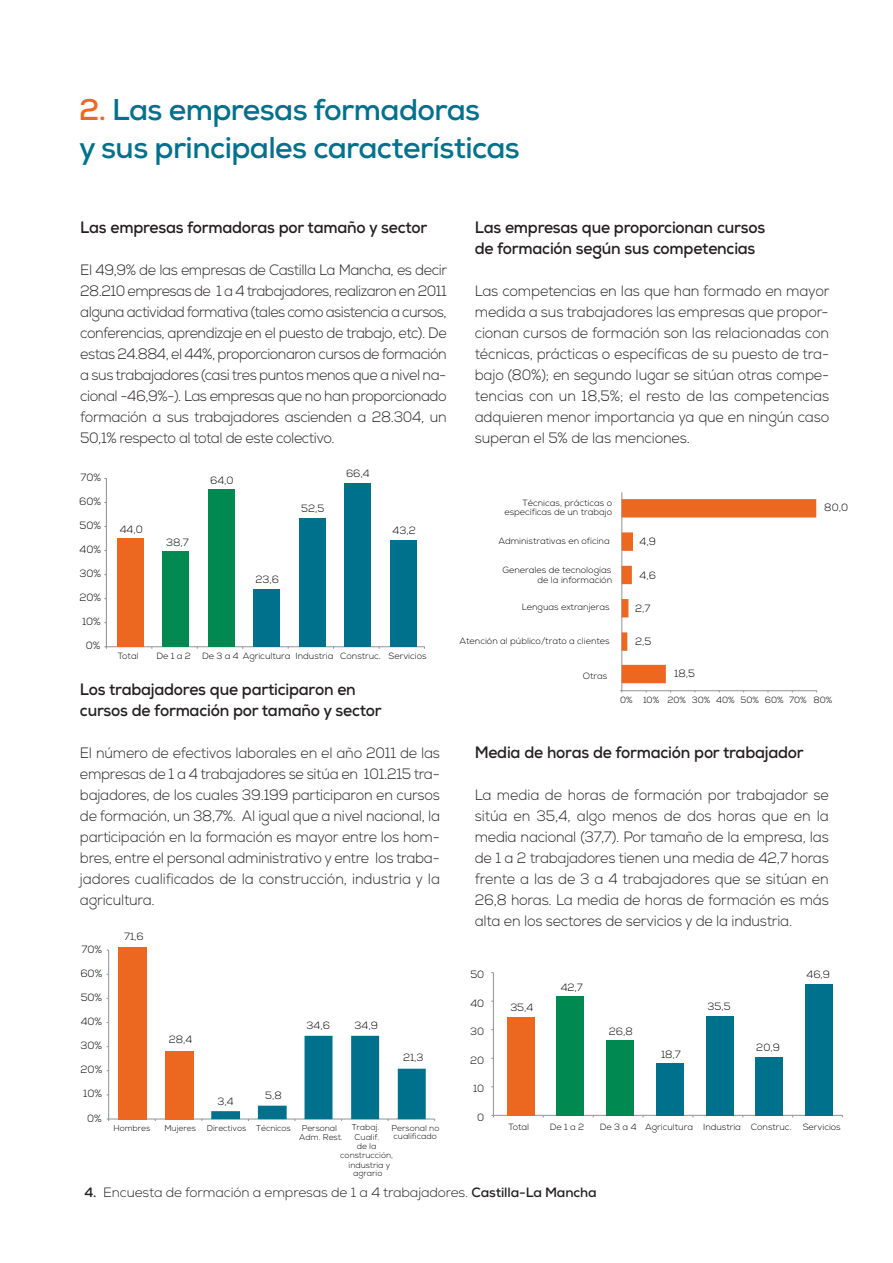
<style>
.page{position:relative;width:893px;height:1263px;background:#fff}
.page>*{position:absolute;margin:0;border:0;box-sizing:border-box;transform-origin:0 0}
.t1{font:700 30px/37.5px "Nexa";letter-spacing:-.02em;color:#00718c}
.t2{font:700 16.5px/21px "Nexa";letter-spacing:-.015em;color:#231f20;scale:.95 1}
.t3{font:300 15px/21px "Nexa";letter-spacing:-.015em;color:#231f20;text-align:justify;scale:.95 1}
.t4{font:300 13.5px "Nexa";letter-spacing:-.01em;color:#231f20}
.t5{font:300 10.5px "Nexa";color:#000}
.t6{font:300 9px "Nexa";color:#000}
.t7{font:300 8.4px/9.6px "Nexa";color:#000}
.s1{color:#ec6820}
.s2{font-weight:700}
</style>
<div class="page">
<hr style="left:106px;top:478px;width:1px;height:169px;background:#8b8d92">
<hr style="left:106px;top:646px;width:319px;height:1px;background:#909398">
<div style="left:117px;top:539px;width:26px;height:108px;background:#ec6820"></div>
<div style="left:163px;top:552px;width:26px;height:95px;background:#008a52"></div>
<div style="left:208px;top:490px;width:26px;height:157px;background:#008a52"></div>
<div style="left:254px;top:589px;width:26px;height:58px;background:#00718c"></div>
<div style="left:299px;top:518px;width:26px;height:129px;background:#00718c"></div>
<div style="left:345px;top:484px;width:26px;height:163px;background:#00718c"></div>
<div style="left:390px;top:541px;width:26px;height:106px;background:#00718c"></div>
<hr style="left:108px;top:950px;width:1px;height:169px;background:#909398">
<hr style="left:109px;top:1119px;width:326px;height:1px;background:#909398">
<div style="left:118px;top:947px;width:29px;height:172px;background:#ec6820"></div>
<div style="left:165px;top:1051px;width:28px;height:68px;background:#ec6820"></div>
<svg style="left:211px;top:1036px;width:215px;height:85px"></svg>
<hr style="left:622px;top:690px;width:195px;height:1px;background:#909398">
<hr style="left:621px;top:492px;width:1px;height:199px;background:#909398">
<svg style="left:622px;top:499px;width:194px;height:184px"></svg>
<hr style="left:493px;top:972px;width:1px;height:143px;background:#909398">
<hr style="left:493px;top:1115px;width:350px;height:1px;background:#909398">
<div style="left:557px;top:996px;width:27px;height:120px;background:#008a52"></div>
<div style="left:606px;top:1040px;width:28px;height:76px;background:#008a52"></div>
<div style="left:656px;top:1063px;width:28px;height:53px;background:#00718c"></div>
<div style="left:706px;top:1016px;width:27px;height:100px;background:#00718c"></div>
<div style="left:756px;top:1057px;width:27px;height:59px;background:#00718c"></div>
<div style="left:805px;top:984px;width:28px;height:132px;background:#00718c"></div>
<div style="left:507px;top:1016px;width:27px;height:99px;background:#ec6820"></div>
<h1 class="t1" style="left:79px;top:94px;width:442px"><span class="s1">2.</span> Las empresas formadoras<br>y sus principales características</h1>
<p class="t2" style="left:80px;top:218px;width:367px">Las empresas formadoras por tamaño y sector</p>
<p class="t3" style="left:80px;top:261px;width:388px">El 49,9% de las empresas de Castilla La Mancha, es decir 28.210 empresas de 1 a 4 trabajadores, realizaron en 2011 alguna actividad formativa (tales como asistencia a cursos, conferencias, aprendizaje en el puesto de trabajo, etc). De estas 24.884, el 44%, proporcionaron cursos de formación a sus trabajadores (casi tres puntos menos que a nivel na&shy;cional -46,9%-). Las empresas que no han proporcionado formación a sus trabajadores ascienden a 28.304, un 50,1% respecto al total de este colectivo.</p>
<p class="t5" style="left:80px;top:474px;width:22px">70%</p>
<p class="t5" style="left:79px;top:498px;width:23px">60%</p>
<p class="t5" style="left:80px;top:522px;width:23px">50%</p>
<p class="t5" style="left:80px;top:546px;width:23px">40%</p>
<p class="t5" style="left:79px;top:570px;width:23px">30%</p>
<p class="t5" style="left:79px;top:594px;width:23px">20%</p>
<p class="t5" style="left:82px;top:618px;width:20px">10%</p>
<p class="t5" style="left:86px;top:642px;width:16px">0%</p>
<p class="t5" style="left:120px;top:526px;width:25px">44,0</p>
<p class="t5" style="left:166px;top:539px;width:24px">38,7</p>
<p class="t5" style="left:210px;top:476px;width:25px">64,0</p>
<p class="t5" style="left:301px;top:504px;width:25px">52,5</p>
<p class="t5" style="left:346px;top:470px;width:25px">66,4</p>
<p class="t5" style="left:256px;top:575px;width:25px">23,6</p>
<p class="t5" style="left:393px;top:527px;width:25px">43,2</p>
<p class="t6" style="left:118px;top:653px;width:22px">Total</p>
<p class="t6" style="left:156px;top:653px;width:272px">De 1 a 2 De 3 a 4 Agricultura Industria Construc. Servicios</p>
<p class="t2" style="left:80px;top:680px;width:319px">Los trabajadores que participaron en cursos de formación por tamaño y sector</p>
<p class="t3" style="left:80px;top:744px;width:380px">El número de efectivos laborales en el año 2011 de las empresas de 1 a 4 trabajadores se sitúa en 101.215 tra&shy;bajadores, de los cuales 39.199 participaron en cursos de formación, un 38,7%. Al igual que a nivel nacional, la participación en la formación es mayor entre los hom&shy;bres, entre el personal administrativo y entre los traba&shy;jadores cualificados de la construcción, industria y la agricultura.</p>
<p class="t5" style="left:82px;top:945px;width:22px">70%</p>
<p class="t5" style="left:80px;top:969px;width:23px">60%</p>
<p class="t5" style="left:81px;top:993px;width:23px">50%</p>
<p class="t5" style="left:81px;top:1018px;width:23px">40%</p>
<p class="t5" style="left:81px;top:1042px;width:23px">30%</p>
<p class="t5" style="left:81px;top:1066px;width:23px">20%</p>
<p class="t5" style="left:83px;top:1090px;width:20px">10%</p>
<p class="t5" style="left:87px;top:1114px;width:16px">0%</p>
<p class="t5" style="left:124px;top:933px;width:21px">71,6</p>
<p class="t5" style="left:169px;top:1036px;width:25px">28,4</p>
<p class="t5" style="left:218px;top:1098px;width:18px">3,4</p>
<p class="t5" style="left:265px;top:1092px;width:18px">5,8</p>
<p class="t5" style="left:307px;top:1021px;width:25px">34,6</p>
<p class="t5" style="left:354px;top:1022px;width:25px">34,9</p>
<p class="t5" style="left:403px;top:1054px;width:22px">21,3</p>
<p class="t7" style="left:113px;top:1124px;width:39px">Hombres</p>
<p class="t7" style="left:164px;top:1124px;width:33px">Mujeres</p>
<p class="t7" style="left:207px;top:1124px;width:85px">Directivos Técnicos</p>
<p class="t7" style="left:299px;top:1125px;width:45px;line-height:9px">Personal<br>Adm. Rest.</p>
<p class="t7" style="left:352px;top:1123px;width:29px;text-align:center">Trabaj.<br>Cualif. de la</p>
<p class="t7" style="left:349px;top:1150px;width:46px;line-height:10.5px;text-indent:-8px">construcción, industria y</p>
<p class="t7" style="left:353px;top:1169px;width:31px">agrario</p>
<p class="t7" style="left:392px;top:1125px;width:49px;line-height:7.6px">Personal no cualificado</p>
<p class="t2" style="left:475px;top:218px;width:307px">Las empresas que proporcionan cursos de formación según sus competencias</p>
<p class="t3" style="left:475px;top:282px;width:375px">Las competencias en las que han formado en mayor medida a sus trabajadores las empresas que propor&shy;cionan cursos de formación son las relacionadas con técnicas, prácticas o específicas de su puesto de tra&shy;bajo (80%); en segundo lugar se sitúan otras compe&shy;tencias con un 18,5%; el resto de las competencias adquieren menor importancia ya que en ningún caso superan el 5% de las menciones.</p>
<p class="t6" style="left:523px;top:499px;width:91px">Técnicas, prácticas o</p>
<p class="t6" style="left:504px;top:509px;width:109px">específicas de un trabajo</p>
<p class="t5" style="left:824px;top:504px;width:25px">80,0</p>
<p class="t6" style="left:498px;top:537px;width:113px">Administrativas en oficina</p>
<p class="t5" style="left:640px;top:538px;width:18px">4,9</p>
<p class="t6" style="left:503px;top:567px;width:110px">Generales de tecnologías</p>
<p class="t6" style="left:538px;top:576px;width:76px">de la información</p>
<p class="t5" style="left:639px;top:572px;width:18px">4,6</p>
<p class="t6" style="left:522px;top:604px;width:89px">Lenguas extranjeras</p>
<p class="t5" style="left:635px;top:605px;width:17px">2,7</p>
<p class="t6" style="left:460px;top:638px;width:152px">Atención al público/trato a clientes</p>
<p class="t6" style="left:583px;top:673px;width:26px">Otras</p>
<p class="t5" style="left:635px;top:638px;width:18px">2,5</p>
<p class="t5" style="left:674px;top:670px;width:22px">18,5</p>
<p class="t6" style="left:620px;top:696px;width:214px">0% 10% 20% 30% 40% 50% 60% 70% 80%</p>
<p class="t2" style="left:475px;top:743px;width:348px">Media de horas de formación por trabajador</p>
<p class="t3" style="left:475px;top:786px;width:374px">La media de horas de formación por trabajador se sitúa en 35,4, algo menos de dos horas que en la media nacional (37,7). Por tamaño de la empresa, las de 1 a 2 trabajadores tienen una media de 42,7 horas frente a las de 3 a 4 trabajadores que se sitúan en 26,8 horas. La media de horas de formación es más alta en los sectores de servicios y de la industria.</p>
<p class="t5" style="left:470px;top:971px;width:15px">50</p>
<p class="t5" style="left:470px;top:999px;width:15px">40</p>
<p class="t5" style="left:470px;top:1028px;width:16px">30</p>
<p class="t5" style="left:470px;top:1056px;width:16px">20</p>
<p class="t5" style="left:473px;top:1085px;width:13px">10</p>
<p class="t5" style="left:477px;top:1113px;width:9px">0</p>
<p class="t5" style="left:510px;top:1004px;width:25px">35,4</p>
<p class="t5" style="left:561px;top:984px;width:24px">42,7</p>
<p class="t5" style="left:609px;top:1028px;width:25px">26,8</p>
<p class="t5" style="left:661px;top:1051px;width:21px">18,7</p>
<p class="t5" style="left:708px;top:1002px;width:25px">35,5</p>
<p class="t5" style="left:756px;top:1044px;width:25px">20,9</p>
<p class="t5" style="left:806px;top:970px;width:25px">46,9</p>
<p class="t6" style="left:508px;top:1123px;width:22px">Total</p>
<p class="t6" style="left:550px;top:1123px;width:36px">De 1 a 2</p>
<p class="t6" style="left:600px;top:1123px;width:242px">De 3 a 4 Agricultura Industria Construc. Servicios</p>
<p class="t4" style="left:84px;top:1187px;width:514px"><span class="s2">4.</span> Encuesta de formación a empresas de 1 a 4 trabajadores. <span class="s2">Castilla-La Mancha</span></p>
</div>
